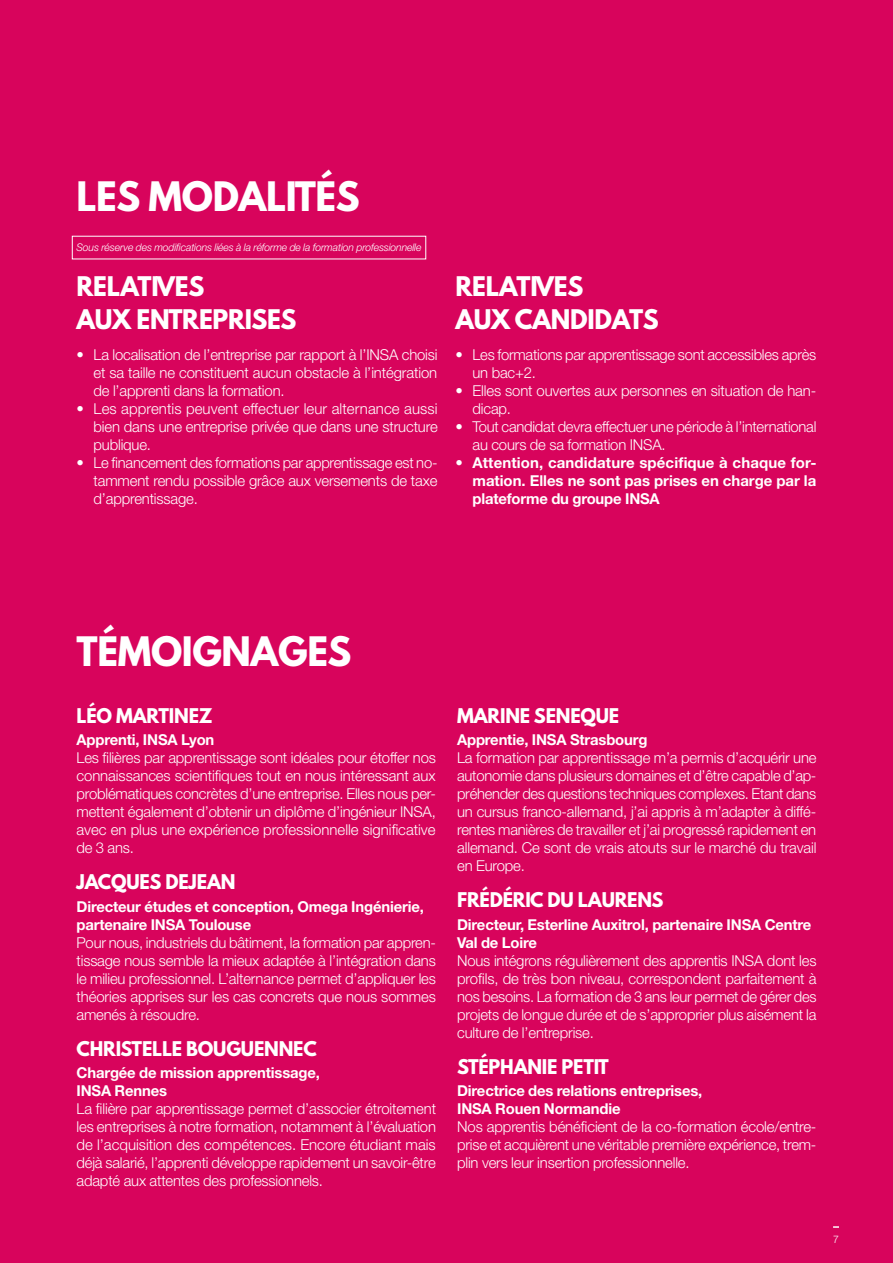
<style>
.page{position:relative;width:893px;height:1263px;background:#d8045c}
.page>*{position:absolute;margin:0;border:0;box-sizing:border-box;transform-origin:0 0}
.Titre_-_1_bis{font:700 36px "League Spartan";letter-spacing:-.01em;color:#fff}
.Titre_-_N2{font:700 24px/33px "League Spartan";letter-spacing:-.01em;color:#fff}
.Titre_-_N3{font:700 18px "League Spartan";letter-spacing:-.01em;color:#fff}
.texte_courant{font:300 15px/18px "Helvetica Neue LT";letter-spacing:-.01em;color:#fff;text-align:justify}
.Style_de_paragraphe{font:700 15px/18px "Helvetica Neue LT";letter-spacing:-.01em;color:#fff}
.Style_de_paragraphe-2{font:italic 300 10.5px "Helvetica Neue LT";letter-spacing:-.01em;color:#fff}
.Pagination{font:300 10.5px "Helvetica Neue LT";color:#fff}
</style>
<div class="page">
<svg style="left:833px;top:1226px;width:6px;height:2px"></svg>
<p class="Titre_-_1_bis" style="left:77px;top:169px;width:285px">LES MODALITÉS</p>
<p class="Style_de_paragraphe-2" style="left:77px;top:241px;width:346px">Sous réserve des modifications liées à la réforme de la formation professionnelle</p>
<p class="Titre_-_N2" style="left:77px;top:270px;width:222px">RELATIVES<br>AUX ENTREPRISES</p>
<p class="texte_courant" style="left:94px;top:345px;width:346px;text-indent:-17px">• La localisation de l’entreprise par rapport à l’INSA choisi et sa taille ne constituent aucun obstacle à l’intégration de l’apprenti dans la formation.</p>
<p class="texte_courant" style="left:94px;top:399px;width:346px;text-indent:-17px">• Les apprentis peuvent effectuer leur alternance aussi bien dans une entreprise privée que dans une structure publique.</p>
<p class="texte_courant" style="left:94px;top:453px;width:345px;text-indent:-17px">• Le financement des formations par apprentissage est no&shy;tamment rendu possible grâce aux versements de taxe d’apprentissage.</p>
<p class="Titre_-_N2" style="left:455px;top:270px;width:205px">RELATIVES<br>AUX CANDIDATS</p>
<p class="texte_courant" style="left:472px;top:345px;width:345px;text-indent:-17px">• Les formations par apprentissage sont accessibles après un bac+2.</p>
<p class="texte_courant" style="left:472px;top:381px;width:345px;text-indent:-17px">• Elles sont ouvertes aux personnes en situation de han&shy;dicap.</p>
<p class="texte_courant" style="left:472px;top:417px;width:345px;text-indent:-17px">• Tout candidat devra effectuer une période à l’international au cours de sa formation INSA.</p>
<p class="Style_de_paragraphe" style="left:472px;top:453px;width:345px;text-align:justify;text-indent:-17px">• Attention, candidature spécifique à chaque for&shy;mation. Elles ne sont pas prises en charge par la plateforme du groupe INSA</p>
<p class="Titre_-_1_bis" style="left:77px;top:623px;width:277px">TÉMOIGNAGES</p>
<p class="Titre_-_N3" style="left:77px;top:702px;width:138px">LÉO MARTINEZ</p>
<p class="Style_de_paragraphe" style="left:77px;top:731px;width:139px">Apprenti, INSA Lyon</p>
<p class="texte_courant" style="left:77px;top:749px;width:361px">Les filières par apprentissage sont idéales pour étoffer nos connaissances scientifiques tout en nous intéressant aux problématiques concrètes d’une entreprise. Elles nous per&shy;mettent également d’obtenir un diplôme d’ingénieur INSA, avec en plus une expérience professionnelle significative de 3 ans.</p>
<p class="Titre_-_N3" style="left:77px;top:868px;width:161px">JACQUES DEJEAN</p>
<p class="Style_de_paragraphe" style="left:77px;top:897px;width:349px">Directeur études et conception, Omega Ingénierie, partenaire INSA Toulouse</p>
<p class="texte_courant" style="left:77px;top:933px;width:361px">Pour nous, industriels du bâtiment, la formation par appren&shy;tissage nous semble la mieux adaptée à l’intégration dans le milieu professionnel. L’alternance permet d’appliquer les théories apprises sur les cas concrets que nous sommes amenés à résoudre.</p>
<p class="Titre_-_N3" style="left:77px;top:1034px;width:242px">CHRISTELLE BOUGUENNEC</p>
<p class="Style_de_paragraphe" style="left:77px;top:1063px;width:245px">Chargée de mission apprentissage,<br>INSA Rennes</p>
<p class="texte_courant" style="left:77px;top:1099px;width:361px">La filière par apprentissage permet d’associer étroitement les entreprises à notre formation, notamment à l’évaluation de l’acquisition des compétences. Encore étudiant mais déjà salarié, l’apprenti développe rapidement un savoir-être adapté aux attentes des professionnels.</p>
<p class="Titre_-_N3" style="left:457px;top:702px;width:164px">MARINE SENEQUE</p>
<p class="Style_de_paragraphe" style="left:457px;top:731px;width:192px">Apprentie, INSA Strasbourg</p>
<p class="texte_courant" style="left:457px;top:749px;width:361px">La formation par apprentissage m’a permis d’acquérir une autonomie dans plusieurs domaines et d’être capable d’ap&shy;préhender des questions techniques complexes. Etant dans un cursus franco-allemand, j’ai appris à m’adapter à diffé&shy;rentes manières de travailler et j’ai progressé rapidement en allemand. Ce sont de vrais atouts sur le marché du travail en Europe.</p>
<p class="Titre_-_N3" style="left:457px;top:886px;width:208px">FRÉDÉRIC DU LAURENS</p>
<p class="Style_de_paragraphe" style="left:457px;top:915px;width:356px">Directeur, Esterline Auxitrol, partenaire INSA Centre<br>Val de Loire</p>
<p class="texte_courant" style="left:457px;top:951px;width:361px">Nous intégrons régulièrement des apprentis INSA dont les profils, de très bon niveau, correspondent parfaitement à nos besoins. La formation de 3 ans leur permet de gérer des projets de longue durée et de s’approprier plus aisément la culture de l’entreprise.</p>
<p class="Titre_-_N3" style="left:457px;top:1052px;width:153px">STÉPHANIE PETIT</p>
<p class="Style_de_paragraphe" style="left:457px;top:1081px;width:247px">Directrice des relations entreprises,<br>INSA Rouen Normandie</p>
<p class="texte_courant" style="left:457px;top:1117px;width:361px">Nos apprentis bénéficient de la co-formation école/entre&shy;prise et acquièrent une véritable première expérience, trem&shy;plin vers leur insertion professionnelle.</p>
<p class="Pagination" style="left:833px;top:1232px;width:7px">7</p>
</div>
